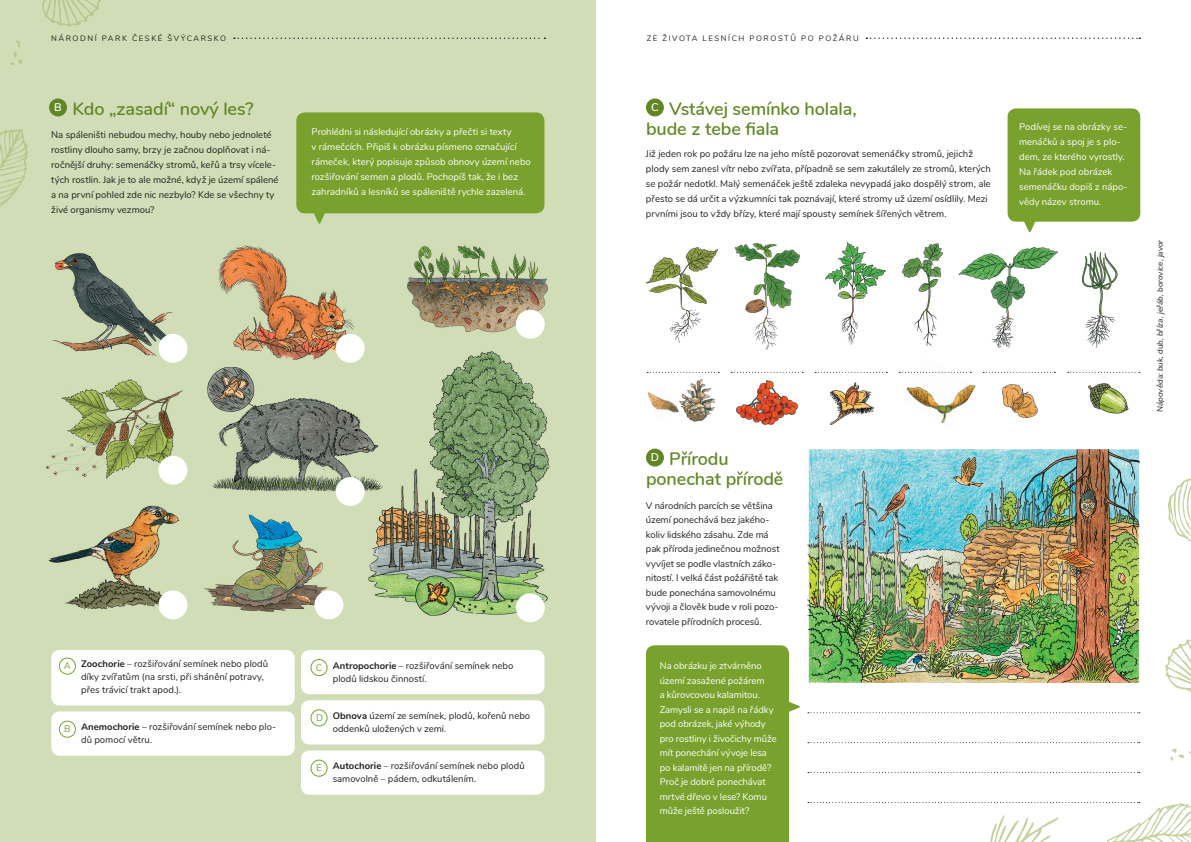
<style>
.page{position:relative;width:1191px;height:842px;background:#fff}
.page>*{position:absolute;margin:0;border:0;box-sizing:border-box;transform-origin:0 0}
.t1{font:600 18px/20px "Nunito";letter-spacing:-.005em;color:#618724}
.t2{font:600 11.1px "Nunito";color:#fff}
.t3{font:9.5px/15px "Nunito";color:#231f20}
.t4{font:9.5px/14.5px "Nunito";color:#fff}
.t5{font:italic 8px "Nunito";letter-spacing:.01em;color:#231f20}
.t6{font:7.8px "Nunito";letter-spacing:.2em;color:#231f20}
.s1{color:#78a22d}
.s2{font-weight:700}
</style>
<div class="page">
<svg style="left:866px;top:38px;width:274px;height:1px"></svg>
<svg style="left:1165px;top:639px;width:26px;height:54px"></svg>
<svg style="left:1167px;top:478px;width:24px;height:64px"></svg>
<svg style="left:1170px;top:749px;width:21px;height:12px"></svg>
<div style="left:646px;top:98px;width:18px;height:18px;background:#618724;border-radius:50%"></div>
<div style="left:1007px;top:108px;width:133px;height:114px;background:#78a22d;border-radius:9px"></div>
<svg style="left:808px;top:712px;width:331px;height:1px"></svg>
<svg style="left:1020px;top:221px;width:19px;height:12px"></svg>
<div style="left:0;top:0;width:595px;height:842px;background:#d0ddb6"></div>
<svg style="left:0;top:129px;width:28px;height:78px"></svg>
<svg style="left:11px;top:40px;width:11px;height:25px"></svg>
<svg style="left:42px;top:0;width:59px;height:27px"></svg>
<svg style="left:234px;top:38px;width:311px;height:1px"></svg>
<div style="left:49px;top:98px;width:18px;height:18px;background:#618724;border-radius:50%"></div>
<div style="left:296px;top:112px;width:248px;height:101px;background:#78a22d;border-radius:9px"></div>
<svg style="left:309px;top:213px;width:20px;height:11px"></svg>
<div style="left:51px;top:711px;width:244px;height:45px;background:#fff;border-radius:9px"></div>
<div style="left:51px;top:650px;width:244px;height:55px;background:#fff;border-radius:9px"></div>
<div style="left:301px;top:750px;width:243px;height:45px;background:#fff;border-radius:9px"></div>
<div style="left:301px;top:700px;width:243px;height:44px;background:#fff;border-radius:9px"></div>
<div style="left:301px;top:650px;width:243px;height:44px;background:#fff;border-radius:9px"></div>
<div style="left:59px;top:658px;width:17px;height:16px;border:1px solid #78a22d;border-radius:50%"></div>
<div style="left:59px;top:721px;width:17px;height:16px;border:1px solid #78a22d;border-radius:50%"></div>
<div style="left:311px;top:709px;width:16px;height:17px;border:1px solid #78a22d;border-radius:50%"></div>
<div style="left:311px;top:659px;width:16px;height:17px;border:1px solid #78a22d;border-radius:50%"></div>
<div style="left:311px;top:760px;width:16px;height:16px;border:1px solid #78a22d;border-radius:50%"></div>
<img style="left:48px;top:506px;width:132px;height:104px">
<img style="left:442px;top:351px;width:89px;height:33px">
<img style="left:413px;top:384px;width:136px;height:99px">
<img style="left:368px;top:483px;width:180px;height:133px">
<img style="left:407px;top:245px;width:140px;height:88px">
<img style="left:53px;top:254px;width:124px;height:102px">
<img style="left:204px;top:515px;width:123px;height:97px">
<img style="left:47px;top:379px;width:136px;height:100px">
<img style="left:218px;top:246px;width:137px;height:113px">
<img style="left:208px;top:367px;width:174px;height:124px">
<div style="left:158px;top:334px;width:29px;height:29px;background:#fff;border-radius:50%"></div>
<div style="left:158px;top:456px;width:29px;height:29px;background:#fff;border-radius:50%"></div>
<div style="left:158px;top:590px;width:29px;height:29px;background:#fff;border-radius:50%"></div>
<div style="left:336px;top:334px;width:29px;height:29px;background:#fff;border-radius:50%"></div>
<div style="left:336px;top:477px;width:29px;height:29px;background:#fff;border-radius:50%"></div>
<div style="left:314px;top:590px;width:29px;height:29px;background:#fff;border-radius:50%"></div>
<div style="left:516px;top:310px;width:29px;height:29px;background:#fff;border-radius:50%"></div>
<div style="left:516px;top:593px;width:29px;height:29px;background:#fff;border-radius:50%"></div>
<div style="left:646px;top:449px;width:18px;height:18px;background:#618724;border-radius:50%"></div>
<img style="left:807px;top:449px;width:332px;height:234px">
<div style="left:646px;top:645px;width:154px;height:197px;background:#78a22d"></div>
<svg style="left:808px;top:742px;width:331px;height:1px"></svg>
<svg style="left:808px;top:772px;width:331px;height:1px"></svg>
<svg style="left:808px;top:802px;width:383px;height:40px"></svg>
<img style="left:1002px;top:384px;width:36px;height:34px">
<img style="left:902px;top:243px;width:40px;height:103px">
<img style="left:958px;top:247px;width:99px;height:100px">
<img style="left:826px;top:243px;width:59px;height:101px">
<img style="left:735px;top:243px;width:64px;height:107px">
<img style="left:1088px;top:383px;width:41px;height:31px">
<img style="left:1082px;top:252px;width:36px;height:95px">
<img style="left:647px;top:392px;width:32px;height:21px">
<img style="left:646px;top:247px;width:71px;height:96px">
<img style="left:951px;top:371px;width:25px;height:33px">
<img style="left:938px;top:393px;width:26px;height:30px">
<img style="left:906px;top:386px;width:32px;height:26px">
<svg style="left:647px;top:372px;width:72px;height:1px"></svg>
<svg style="left:731px;top:372px;width:72px;height:1px"></svg>
<svg style="left:815px;top:372px;width:72px;height:1px"></svg>
<svg style="left:899px;top:372px;width:72px;height:1px"></svg>
<svg style="left:983px;top:372px;width:72px;height:1px"></svg>
<svg style="left:1067px;top:372px;width:72px;height:1px"></svg>
<img style="left:830px;top:382px;width:43px;height:43px">
<img style="left:736px;top:381px;width:61px;height:44px">
<img style="left:679px;top:379px;width:36px;height:43px">
<p class="t6" style="left:51px;top:33px;width:176px">NÁRODNÍ PARK ČESKÉ ŠVÝCARSKO</p>
<h1 class="t1" style="left:72px;top:99px;width:183px">Kdo „zasadí“ nový les?</h1>
<p class="t2" style="left:54px;top:100px;width:9px">B</p>
<p class="t3" style="left:51px;top:127px;width:229px">Na spáleništi nebudou mechy, houby nebo jednoleté rostliny dlouho samy, brzy je začnou doplňovat i ná&shy;ročnější druhy: semenáčky stromů, keřů a trsy vícele&shy;tých rostlin. Jak je to ale možné, když je území spálené a na první pohled zde nic nezbylo? Kde se všechny ty živé organismy vezmou?</p>
<p class="t4" style="left:311px;top:124px;width:221px;line-height:15px">Prohlédni si následující obrázky a přečti si texty<br>v rámečcích. Připiš k obrázku písmeno označující rámeček, který popisuje způsob obnovy území nebo rozšiřování semen a plodů. Pochopíš tak, že i bez zahradníků a lesníků se spáleniště rychle zazelená.</p>
<p class="t3" style="left:81px;top:658px;width:188px;line-height:13px;text-indent:-17px"><span class="s1">A</span> <span class="s2">Zoochorie</span> – rozšiřování semínek nebo plodů díky zvířatům (na srsti, při shánění potravy, přes trávicí trakt apod.).</p>
<p class="t3" style="left:81px;top:721px;width:197px;line-height:13px;text-indent:-17px"><span class="s1">B</span> <span class="s2">Anemochorie</span> – rozšiřování semínek nebo plo&shy;dů pomocí větru.</p>
<p class="t3" style="left:333px;top:659px;width:182px;line-height:13px;text-indent:-17px"><span class="s1">C</span> <span class="s2">Antropochorie</span> – rozšiřování semínek nebo plodů lidskou činností.</p>
<p class="t3" style="left:333px;top:709px;width:199px;line-height:13px;text-indent:-17px"><span class="s1">D</span> <span class="s2">Obnova</span> území ze semínek, plodů, kořenů nebo oddenků uložených v zemi.</p>
<p class="t3" style="left:333px;top:760px;width:193px;line-height:13px;text-indent:-17px"><span class="s1">E</span> <span class="s2">Autochorie</span> – rozšiřování semínek nebo plodů samovolně – pádem, odkutálením.</p>
<p class="t6" style="left:646px;top:33px;width:214px">ZE ŽIVOTA LESNÍCH POROSTŮ PO POŽÁRU</p>
<h1 class="t1" style="left:646px;top:99px;width:212px;text-indent:23px">Vstávej semínko holala, bude z tebe fiala</h1>
<p class="t2" style="left:651px;top:100px;width:9px">C</p>
<p class="t3" style="left:646px;top:146px;width:346px">Již jeden rok po požáru lze na jeho místě pozorovat semenáčky stromů, jejichž plody sem zanesl vítr nebo zvířata, případně se sem zakutálely ze stromů, kterých se požár nedotkl. Malý semenáček ještě zdaleka nevypadá jako dospělý strom, ale přesto se dá určit a výzkumníci tak poznávají, které stromy už území osídlily. Mezi prvními jsou to vždy břízy, které mají spousty semínek šířených větrem.</p>
<p class="t4" style="left:1019px;top:120px;width:110px;line-height:15px">Podívej se na obrázky se&shy;menáčků a spoj je s plo&shy;dem, ze kterého vyrostly.<br>Na řádek pod obrázek semenáčku dopiš z nápo&shy;vědy název stromu.</p>
<h1 class="t1" style="left:646px;top:449px;width:139px;text-indent:23px">Přírodu ponechat přírodě</h1>
<p class="t2" style="left:651px;top:450px;width:10px">D</p>
<p class="t3" style="left:646px;top:498px;width:135px;line-height:14.5px">V národních parcích se většina území ponechává bez jakého&shy;koliv lidského zásahu. Zde má pak příroda jedinečnou možnost vyvíjet se podle vlastních záko&shy;nitostí. I velká část požářiště tak bude ponechána samovolnému vývoji a člověk bude v roli pozo&shy;rovatele přírodních procesů.</p>
<p class="t4" style="left:659px;top:659px;width:118px">Na obrázku je ztvárněno území zasažené požárem<br>a kůrovcovou kalamitou.<br>Zamysli se a napiš na řádky pod obrázek, jaké výhody pro rostliny i živočichy může mít ponechání vývoje lesa po kalamitě jen na přírodě?<br>Proč je dobré ponechávat mrtvé dřevo v lese? Komu může ještě posloužit?</p>
<p class="t5" style="left:1154px;top:412px;width:174px;rotate:-90deg">Nápověda: buk, dub, bříza, jeřáb, borovice, javor</p>
</div>
